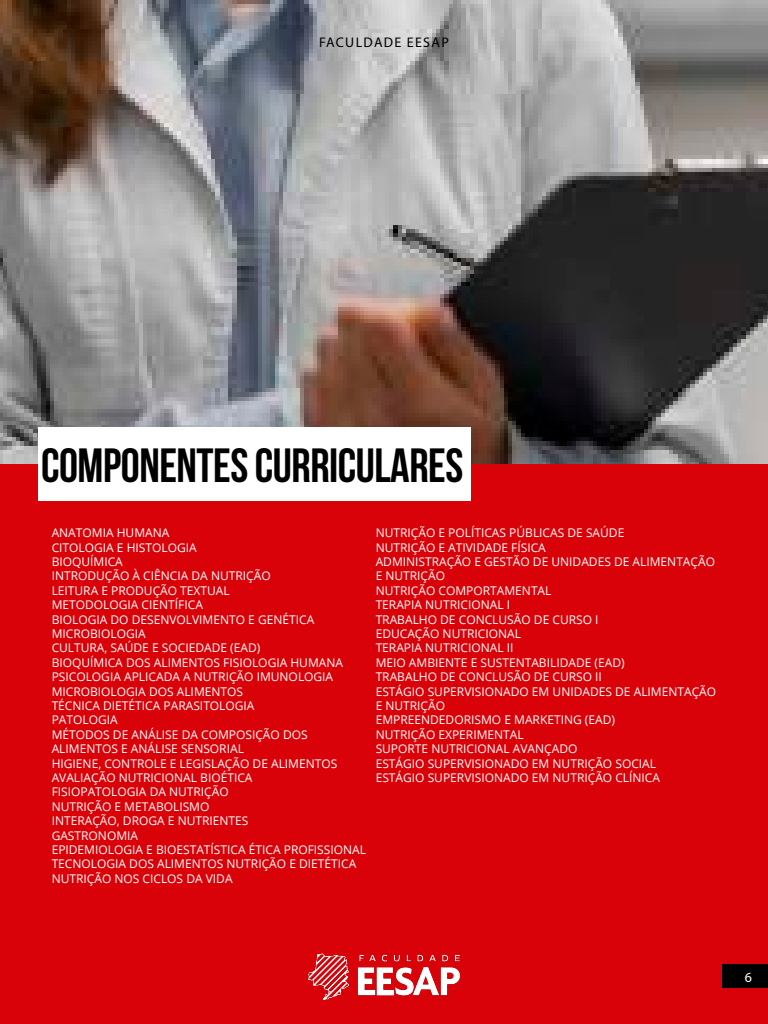
<style>
.page{position:relative;width:768px;height:1024px;background:#da0209}
.page>*{position:absolute;margin:0;border:0;box-sizing:border-box;transform-origin:0 0}
.t1{font:700 48px "Bebas Neue";letter-spacing:-.01em;color:#000}
.t2{font:14px "Myriad Pro";letter-spacing:.095em;color:#000}
.t3{font:14px "Myriad Pro";color:#fff}
.t4{font:12px/14.4px "Open Sans";color:#fff}
</style>
<div class="page">
<img style="left:0;top:0;width:768px;height:464px">
<div style="left:38px;top:427px;width:433px;height:74px;background:#fff"></div>
<div style="left:722px;top:965px;width:46px;height:23px;background:#000"></div>
<img style="left:309px;top:953px;width:150px;height:47px">
<p class="t2" style="left:319px;top:33px;width:131px">FACULDADE EESAP</p>
<h1 class="t1" style="left:41px;top:439px;width:424px">COMPONENTES CURRICULARES</h1>
<p class="t4" style="left:52px;top:525px;width:316px">ANATOMIA HUMANA<br>CITOLOGIA E HISTOLOGIA<br>BIOQUÍMICA<br>INTRODUÇÃO À CIÊNCIA DA NUTRIÇÃO<br>LEITURA E PRODUÇÃO TEXTUAL<br>METODOLOGIA CIENTÍFICA<br>BIOLOGIA DO DESENVOLVIMENTO E GENÉTICA<br>MICROBIOLOGIA<br>CULTURA, SAÚDE E SOCIEDADE (EAD)<br>BIOQUÍMICA DOS ALIMENTOS FISIOLOGIA HUMANA<br>PSICOLOGIA APLICADA A NUTRIÇÃO IMUNOLOGIA<br>MICROBIOLOGIA DOS ALIMENTOS<br>TÉCNICA DIETÉTICA PARASITOLOGIA<br>PATOLOGIA<br>MÉTODOS DE ANÁLISE DA COMPOSIÇÃO DOS<br>ALIMENTOS E ANÁLISE SENSORIAL<br>HIGIENE, CONTROLE E LEGISLAÇÃO DE ALIMENTOS<br>AVALIAÇÃO NUTRICIONAL BIOÉTICA<br>FISIOPATOLOGIA DA NUTRIÇÃO<br>NUTRIÇÃO E METABOLISMO<br>INTERAÇÃO, DROGA E NUTRIENTES<br>GASTRONOMIA<br>EPIDEMIOLOGIA E BIOESTATÍSTICA ÉTICA PROFISSIONAL<br>TECNOLOGIA DOS ALIMENTOS NUTRIÇÃO E DIETÉTICA<br>NUTRIÇÃO NOS CICLOS DA VIDA</p>
<p class="t4" style="left:376px;top:525px;width:342px">NUTRIÇÃO E POLÍTICAS PÚBLICAS DE SAÚDE<br>NUTRIÇÃO E ATIVIDADE FÍSICA<br>ADMINISTRAÇÃO E GESTÃO DE UNIDADES DE ALIMENTAÇÃO<br>E NUTRIÇÃO<br>NUTRIÇÃO COMPORTAMENTAL<br>TERAPIA NUTRICIONAL I<br>TRABALHO DE CONCLUSÃO DE CURSO I<br>EDUCAÇÃO NUTRICIONAL<br>TERAPIA NUTRICIONAL II<br>MEIO AMBIENTE E SUSTENTABILIDADE (EAD)<br>TRABALHO DE CONCLUSÃO DE CURSO II<br>ESTÁGIO SUPERVISIONADO EM UNIDADES DE ALIMENTAÇÃO<br>E NUTRIÇÃO<br>EMPREENDEDORISMO E MARKETING (EAD)<br>NUTRIÇÃO EXPERIMENTAL<br>SUPORTE NUTRICIONAL AVANÇADO<br>ESTÁGIO SUPERVISIONADO EM NUTRIÇÃO SOCIAL<br>ESTÁGIO SUPERVISIONADO EM NUTRIÇÃO CLÍNICA</p>
<p class="t3" style="left:745px;top:968px;width:9px">6</p>
</div>
